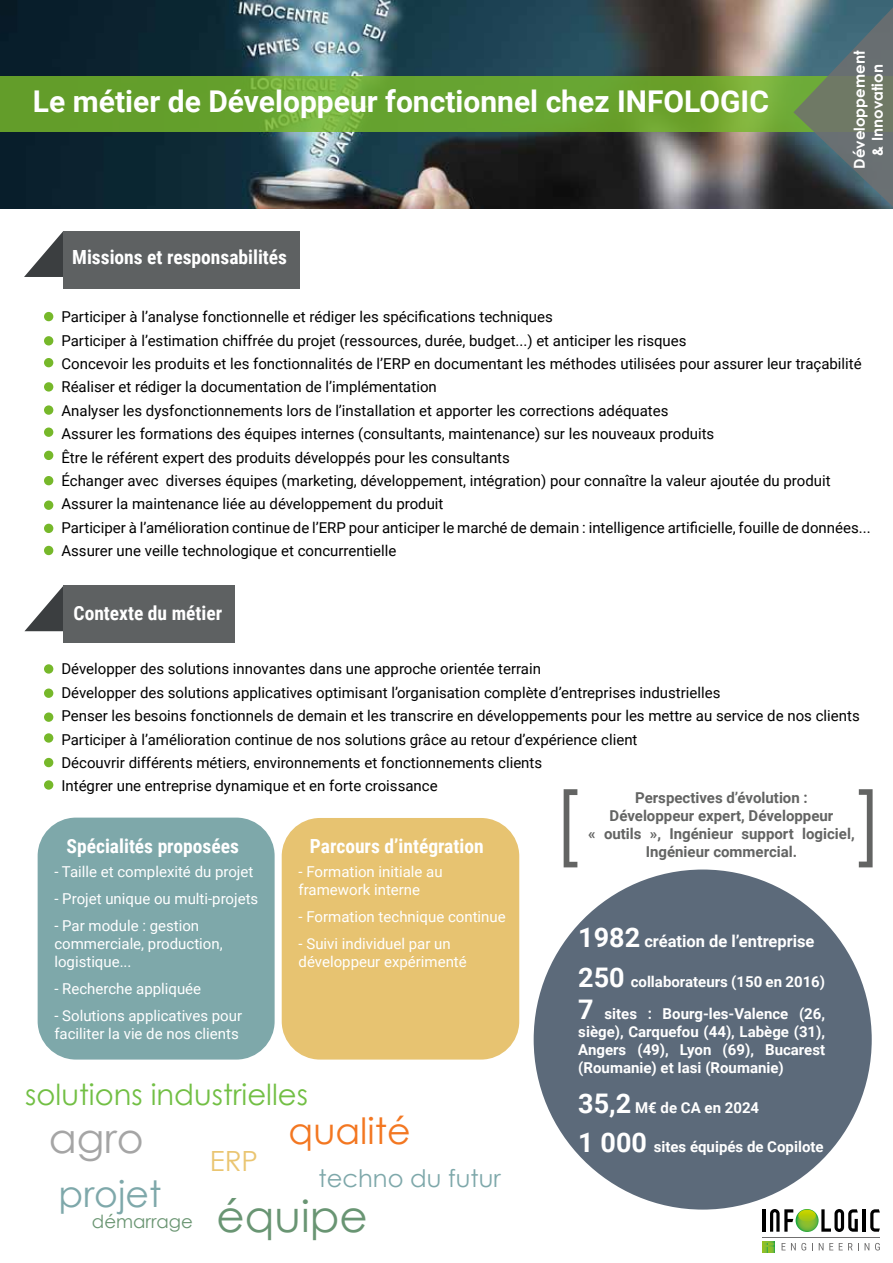
<style>
.page{position:relative;width:893px;height:1263px;background:#fff}
.page>*{position:absolute;margin:0;border:0;box-sizing:border-box;transform-origin:0 0}
.t1{font:84px "Century Gothic";color:#636463}
.t2{font:43.5px "Century Gothic";color:#699573}
.t3{font:41.1px "Century Gothic";color:#a5a5a5}
.t4{font:36.3px "Century Gothic";color:#f37721}
.t5{font:36.3px "Century Gothic";color:#7ea8aa}
.t6{font:700 30px "Roboto";color:#fff}
.t7{font:29.1px "Century Gothic";color:#72bf44}
.t8{font:27.75px "Century Gothic";color:#eac571}
.t9{font:24.15px "Century Gothic";color:#7ea8aa}
.t10{font:700 19.5px "Roboto Condensed";color:#fff}
.t11{font:18.15px "Century Gothic";color:#6a9572}
.t12{font:700 16.5px "Roboto";color:#fff}
.t13{font:15px/23.4px "Roboto";color:#000}
.t14{font:15px/18px "Roboto";color:#fff}
.t15{font:700 15px/18px "Roboto";color:#fff}
.t16{font:700 15px/18px "Roboto";color:#636463;text-align:center}
.t17{font:700 15px/18px "Century Gothic";color:#fff;text-align:center}
.s1{font-size:27px}
</style>
<div class="page">
<div style="left:282px;top:818px;width:237px;height:241px;background:#e7c371;border-radius:38px"></div>
<div style="left:38px;top:818px;width:237px;height:241px;background:#7ea8aa;border-radius:38px"></div>
<img style="left:0;top:0;width:793px;height:208px">
<svg style="left:0;top:76px;width:793px;height:56px;background:#6aa531"></svg>
<svg style="left:793px;top:0;width:100px;height:209px;background:#586b66"></svg>
<hr style="left:762px;top:1237px;width:118px;height:1px;background:#706f6f">
<svg style="left:782px;top:1243px;width:24px;height:7px"></svg>
<svg style="left:819px;top:1243px;width:4px;height:7px"></svg>
<svg style="left:829px;top:1243px;width:4px;height:7px"></svg>
<svg style="left:839px;top:1243px;width:20px;height:7px"></svg>
<svg style="left:865px;top:1243px;width:4px;height:7px"></svg>
<svg style="left:875px;top:1243px;width:5px;height:7px"></svg>
<svg style="left:762px;top:1241px;width:12px;height:11px"></svg>
<hr style="left:762px;top:1209px;width:3px;height:23px;background:#000">
<hr style="left:863px;top:1209px;width:3px;height:23px;background:#000">
<svg style="left:870px;top:1209px;width:10px;height:23px"></svg>
<svg style="left:770px;top:1209px;width:88px;height:23px"></svg>
<div style="left:534px;top:869px;width:338px;height:340px;background:#5c6a7a;border-radius:50%"></div>
<div style="left:44px;top:312px;width:9px;height:9px;background:#76b82a;border-radius:50%"></div>
<div style="left:44px;top:336px;width:9px;height:9px;background:#76b82a;border-radius:50%"></div>
<div style="left:44px;top:358px;width:9px;height:9px;background:#76b82a;border-radius:50%"></div>
<div style="left:44px;top:382px;width:9px;height:10px;background:#76b82a;border-radius:50%"></div>
<div style="left:44px;top:405px;width:9px;height:10px;background:#76b82a;border-radius:50%"></div>
<div style="left:44px;top:664px;width:9px;height:10px;background:#76b82a;border-radius:50%"></div>
<div style="left:44px;top:688px;width:9px;height:10px;background:#76b82a;border-radius:50%"></div>
<div style="left:44px;top:712px;width:9px;height:10px;background:#76b82a;border-radius:50%"></div>
<div style="left:44px;top:733px;width:9px;height:10px;background:#76b82a;border-radius:50%"></div>
<div style="left:44px;top:758px;width:9px;height:9px;background:#76b82a;border-radius:50%"></div>
<div style="left:44px;top:427px;width:9px;height:10px;background:#76b82a;border-radius:50%"></div>
<div style="left:44px;top:451px;width:9px;height:9px;background:#76b82a;border-radius:50%"></div>
<div style="left:44px;top:476px;width:9px;height:9px;background:#76b82a;border-radius:50%"></div>
<div style="left:44px;top:780px;width:9px;height:10px;background:#76b82a;border-radius:50%"></div>
<div style="left:44px;top:500px;width:9px;height:10px;background:#76b82a;border-radius:50%"></div>
<div style="left:44px;top:524px;width:9px;height:9px;background:#76b82a;border-radius:50%"></div>
<div style="left:44px;top:546px;width:9px;height:9px;background:#76b82a;border-radius:50%"></div>
<svg style="left:24px;top:585px;width:40px;height:46px"></svg>
<div style="left:64px;top:585px;width:171px;height:58px;background:#5e6162"></div>
<svg style="left:24px;top:231px;width:39px;height:46px"></svg>
<div style="left:63px;top:231px;width:237px;height:58px;background:#5e6162"></div>
<h3 class="t6" style="left:33px;top:80px;width:737px">Le métier de Développeur fonctionnel chez INFOLOGIC</h3>
<h3 class="t10" style="left:72px;top:243px;width:216px">Missions et responsabilités</h3>
<p class="t17" style="left:850px;top:169px;width:119px;rotate:-90deg">Développement &amp; Innovation</p>
<p class="t13" style="left:61px;top:304px;width:811px">Participer à l’analyse fonctionnelle et rédiger les spécifications techniques<br>Participer à l’estimation chiffrée du projet (ressources, durée, budget...) et anticiper les risques<br>Concevoir les produits et les fonctionnalités de l’ERP en documentant les méthodes utilisées pour assurer leur traçabilité Réaliser et rédiger la documentation de l’implémentation<br>Analyser les dysfonctionnements lors de l’installation et apporter les corrections adéquates<br>Assurer les formations des équipes internes (consultants, maintenance) sur les nouveaux produits<br>Être le référent expert des produits développés pour les consultants<br>Échanger avec diverses équipes (marketing, développement, intégration) pour connaître la valeur ajoutée du produit Assurer la maintenance liée au développement du produit<br>Participer à l’amélioration continue de l’ERP pour anticiper le marché de demain : intelligence artificielle, fouille de données...<br>Assurer une veille technologique et concurrentielle</p>
<h3 class="t10" style="left:74px;top:599px;width:150px">Contexte du métier</h3>
<p class="t13" style="left:61px;top:657px;width:800px">Développer des solutions innovantes dans une approche orientée terrain<br>Développer des solutions applicatives optimisant l’organisation complète d’entreprises industrielles<br>Penser les besoins fonctionnels de demain et les transcrire en développements pour les mettre au service de nos clients Participer à l’amélioration continue de nos solutions grâce au retour d’expérience client<br>Découvrir différents métiers, environnements et fonctionnements clients<br>Intégrer une entreprise dynamique et en forte croissance</p>
<h1 class="t1" style="left:552px;top:762px;width:31px">[</h1>
<h1 class="t1" style="left:855px;top:762px;width:31px">]</h1>
<p class="t16" style="left:588px;top:788px;width:268px">Perspectives d’évolution :<br>Développeur expert, Développeur<br>« outils », Ingénieur support logiciel,<br>Ingénieur commercial.</p>
<h3 class="t10" style="left:67px;top:832px;width:174px">Spécialités proposées</h3>
<h3 class="t10" style="left:310px;top:832px;width:175px">Parcours d’intégration</h3>
<p class="t14" style="left:54px;top:862px;width:200px">- Taille et complexité du projet</p>
<p class="t14" style="left:54px;top:889px;width:205px">- Projet unique ou multi-projets</p>
<p class="t14" style="left:54px;top:916px;width:170px">- Par module : gestion commerciale, production, logistique...</p>
<p class="t14" style="left:54px;top:979px;width:148px">- Recherche appliquée</p>
<p class="t14" style="left:54px;top:1006px;width:189px">- Solutions applicatives pour faciliter la vie de nos clients</p>
<p class="t14" style="left:299px;top:862px;width:146px">- Formation initiale au framework interne</p>
<p class="t14" style="left:299px;top:907px;width:209px">- Formation technique continue</p>
<p class="t14" style="left:299px;top:934px;width:170px">- Suivi individuel par un développeur expérimenté</p>
<p class="t12" style="left:578px;top:930px;width:238px"><span class="s1">1982</span> création de l’entreprise</p>
<p class="t15" style="left:578px;top:964px;width:248px;line-height:32.4px"><span class="s1">250</span> collaborateurs (150 en 2016)<br><span class="s1">7</span> sites : Bourg-les-Valence (26,</p>
<p class="t15" style="left:578px;top:1022px;width:248px;text-align:justify">siège), Carquefou (44), Labège (31), Angers (49), Lyon (69), Bucarest (Roumanie) et Iasi (Roumanie)</p>
<p class="t15" style="left:578px;top:1098px;width:182px"><span class="s1">35,2</span> M€ de CA en 2024</p>
<p class="t15" style="left:578px;top:1137px;width:247px"><span class="s1">1 000</span> sites équipés de Copilote</p>
<h3 class="t7" style="left:25px;top:1074px;width:284px">solutions industrielles</h3>
<h3 class="t4" style="left:289px;top:1105px;width:123px">qualité</h3>
<h3 class="t3" style="left:49px;top:1109px;width:97px">agro</h3>
<h3 class="t8" style="left:210px;top:1141px;width:50px">ERP</h3>
<h3 class="t9" style="left:319px;top:1162px;width:184px">techno du futur</h3>
<h2 class="t2" style="left:217px;top:1186px;width:153px">équipe</h2>
<h3 class="t5" style="left:59px;top:1169px;width:104px">projet</h3>
<p class="t11" style="left:92px;top:1208px;width:102px">démarrage</p>
</div>
